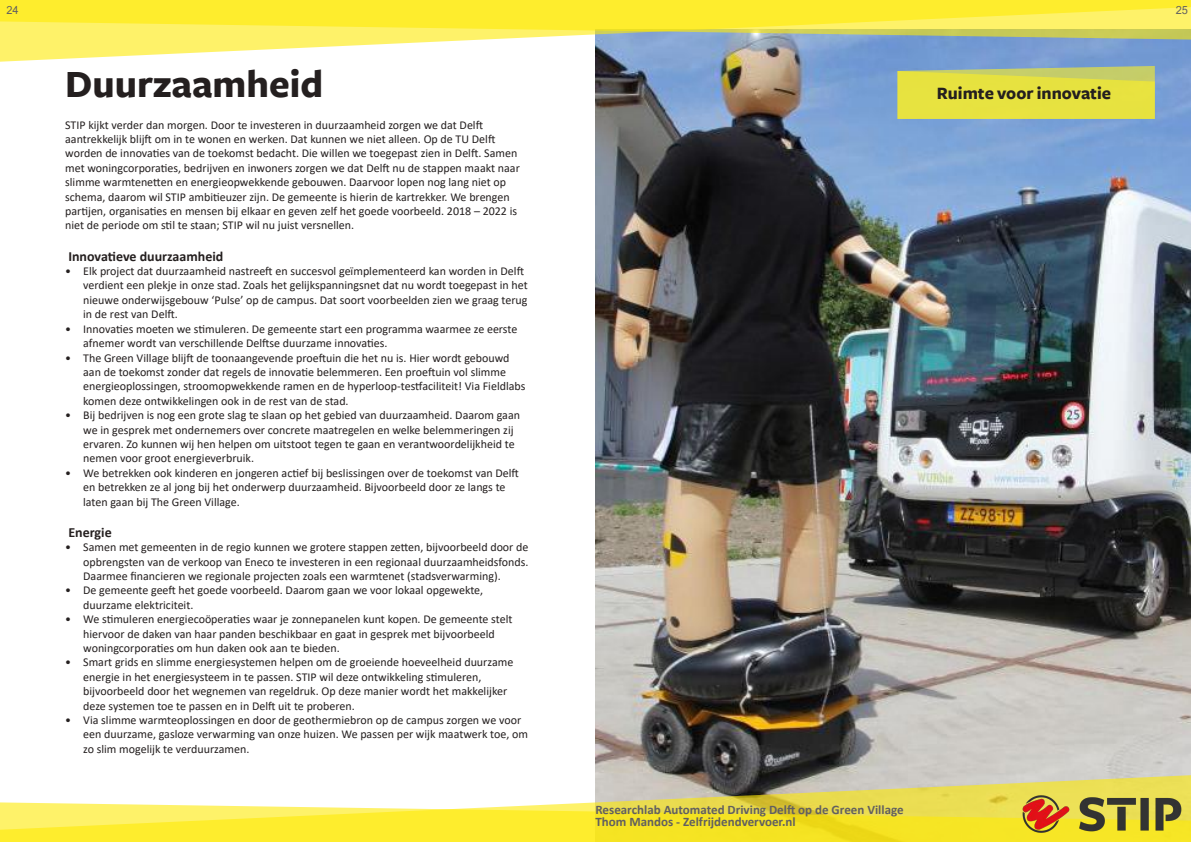
<style>
.page{position:relative;width:1191px;height:842px;background:#fff}
.page>*{position:absolute;margin:0;border:0;box-sizing:border-box;transform-origin:0 0}
.t1{font:700 40px "Freight Sans";color:#241f1f}
.t2{font:700 18px "Freight Sans";color:#241f1f}
.t3{font:700 14px "Calibri";color:#241f1f}
.t4{font:700 13px/12px "Calibri";color:#615f60}
.t5{font:12px/14.4px "Calibri";color:#241f1f}
.t6{font:11px "Arial Nova";color:#615f60}
</style>
<div class="page">
<img style="left:595px;top:62px;width:596px;height:713px">
<svg style="left:0;top:775px;width:1012px;height:67px"></svg>
<img style="left:1012px;top:775px;width:179px;height:67px">
<svg style="left:0;top:40px;width:1191px;height:22px"></svg>
<svg style="left:0;top:0;width:1191px;height:40px;fill:#feed2d"></svg>
<svg style="left:897px;top:66px;width:257px;height:53px"></svg>
<p class="t6" style="left:6px;top:4px;width:14px">24</p>
<p class="t6" style="left:1175px;top:4px;width:14px">25</p>
<h1 class="t1" style="left:65px;top:63px;width:259px">Duurzaamheid</h1>
<p class="t5" style="left:65px;top:117px;width:456px">STIP kijkt verder dan morgen. Door te investeren in duurzaamheid zorgen we dat Delft aantrekkelijk blijft om in te wonen en werken. Dat kunnen we niet alleen. Op de TU Delft worden de innovaties van de toekomst bedacht. Die willen we toegepast zien in Delft. Samen met woningcorporaties, bedrijven en inwoners zorgen we dat Delft nu de stappen maakt naar slimme warmtenetten en energieopwekkende gebouwen. Daarvoor lopen nog lang niet op schema, daarom wil STIP ambitieuzer zijn. De gemeente is hierin de kartrekker. We brengen partijen, organisaties en mensen bij elkaar en geven zelf het goede voorbeeld. 2018 – 2022 is niet de periode om stil te staan; STIP wil nu juist versnellen.</p>
<p class="t3" style="left:68px;top:246px;width:156px">Innovatieve duurzaamheid</p>
<p class="t5" style="left:83px;top:264px;width:446px;text-indent:-18px">• Elk project dat duurzaamheid nastreeft en succesvol geïmplementeerd kan worden in Delft verdient een plekje in onze stad. Zoals het gelijkspanningsnet dat nu wordt toegepast in het nieuwe onderwijsgebouw ‘Pulse’ op de campus. Dat soort voorbeelden zien we graag terug in de rest van Delft.</p>
<p class="t5" style="left:83px;top:321px;width:435px;text-indent:-18px">• Innovaties moeten we stimuleren. De gemeente start een programma waarmee ze eerste afnemer wordt van verschillende Delftse duurzame innovaties.</p>
<p class="t5" style="left:83px;top:350px;width:444px;text-indent:-18px">• The Green Village blijft de toonaangevende proeftuin die het nu is. Hier wordt gebouwd aan de toekomst zonder dat regels de innovatie belemmeren. Een proeftuin vol slimme energieoplossingen, stroomopwekkende ramen en de hyperloop-testfaciliteit! Via Fieldlabs komen deze ontwikkelingen ook in de rest van de stad.</p>
<p class="t5" style="left:83px;top:408px;width:438px;text-indent:-18px">• Bij bedrijven is nog een grote slag te slaan op het gebied van duurzaamheid. Daarom gaan we in gesprek met ondernemers over concrete maatregelen en welke belemmeringen zij ervaren. Zo kunnen wij hen helpen om uitstoot tegen te gaan en verantwoordelijkheid te nemen voor groot energieverbruik.</p>
<p class="t5" style="left:83px;top:465px;width:437px;text-indent:-18px">• We betrekken ook kinderen en jongeren actief bij beslissingen over de toekomst van Delft en betrekken ze al jong bij het onderwerp duurzaamheid. Bijvoorbeeld door ze langs te laten gaan bij The Green Village.</p>
<p class="t3" style="left:68px;top:522px;width:45px">Energie</p>
<p class="t5" style="left:83px;top:540px;width:447px;text-align:justify;text-indent:-18px">• Samen met gemeenten in de regio kunnen we grotere stappen zetten, bijvoorbeeld door de opbrengsten van de verkoop van Eneco te investeren in een regionaal duurzaamheidsfonds.<br>Daarmee financieren we regionale projecten zoals een warmtenet (stadsverwarming).</p>
<p class="t5" style="left:83px;top:583px;width:401px;text-indent:-18px">• De gemeente geeft het goede voorbeeld. Daarom gaan we voor lokaal opgewekte, duurzame elektriciteit.</p>
<p class="t5" style="left:83px;top:612px;width:431px;text-indent:-18px">• We stimuleren energiecoöperaties waar je zonnepanelen kunt kopen. De gemeente stelt hiervoor de daken van haar panden beschikbaar en gaat in gesprek met bijvoorbeeld woningcorporaties om hun daken ook aan te bieden.</p>
<p class="t5" style="left:83px;top:655px;width:431px;text-indent:-18px">• Smart grids en slimme energiesystemen helpen om de groeiende hoeveelheid duurzame energie in het energiesysteem in te passen. STIP wil deze ontwikkeling stimuleren, bijvoorbeeld door het wegnemen van regeldruk. Op deze manier wordt het makkelijker deze systemen toe te passen en in Delft uit te proberen.</p>
<p class="t5" style="left:83px;top:712px;width:446px;text-indent:-18px">• Via slimme warmteoplossingen en door de geothermiebron op de campus zorgen we voor een duurzame, gasloze verwarming van onze huizen. We passen per wijk maatwerk toe, om zo slim mogelijk te verduurzamen.</p>
<h2 class="t2" style="left:937px;top:84px;width:176px">Ruimte voor innovatie</h2>
<p class="t4" style="left:595px;top:803px;width:310px">Researchlab Automated Driving Delft op de Green Village<br>Thom Mandos - Zelfrijdendvervoer.nl</p>
</div>
